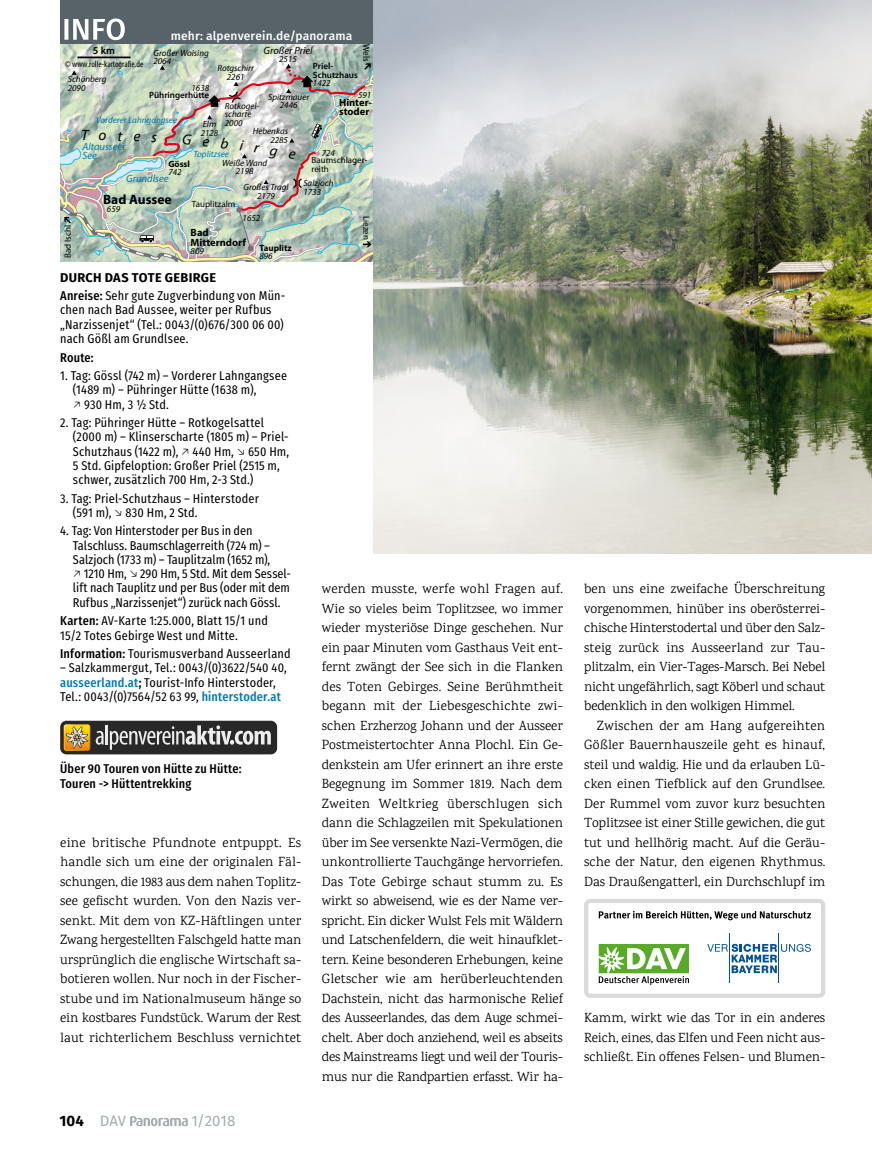
<style>
.page{position:relative;width:872px;height:1149px;background:#fff}
.page>*{position:absolute;margin:0;border:0;box-sizing:border-box;transform-origin:0 0}
.t1{font:700 15px "Fira Sans";color:#000}
.t2{font:15px "Fira Sans";color:#a5acaf}
.t3{font:13.5px/19.5px "Karma";letter-spacing:-.005em;color:#000;text-align:justify}
.t4{font:700 13.5px "Myriad Pro";color:#000}
.t5{font:12.75px/14.2px "Fira Sans Condensed";letter-spacing:.01em;color:#000}
.t6{font:500 12.75px/14.2px "Fira Sans Condensed";letter-spacing:.015em;color:#000}
.t7{font:700 12.75px "Fira Sans";letter-spacing:.025em;color:#000}
.t8{font:500 12px "Fira Sans";letter-spacing:.015em;color:#fff}
.t9{font:700 10.5px/9.8px "Myriad Pro";color:#000}
.t10{font:italic 10.5px/9.8px "Myriad Pro";color:#007bb0}
.t11{font:italic 10.5px "Myriad Pro";color:#000}
.t12{font:600 10.5px "Myriad Pro";color:#000}
.t13{font:italic 9px/8.1px "Myriad Pro";color:#000}
.t14{font:9px/8.2px "Myriad Pro";color:#000}
.t15{font:600 9px/8.2px "Myriad Pro";color:#000}
.t16{font:italic 9px "Myriad Pro";color:#007bb0}
.t17{font:condensed 9px "Myriad Pro";color:#000}
.t18{font:700 9px "Myriad Pro";color:#000}
.s1{font-weight:500}
.s2{font-weight:500;color:#0078b9}
.s3{font-weight:400;color:#a5acaf}
</style>
<div class="page">
<svg style="left:130px;top:1116px;width:58px;height:9px"></svg>
<div style="left:60px;top:0;width:313px;height:44px;background:#576368"></div>
<img style="left:373px;top:0;width:499px;height:554px">
<div style="left:584px;top:898px;width:241px;height:99px;border:4px solid #d9dadb;border-radius:4px"></div>
<svg style="left:599px;top:944px;width:90px;height:40px"></svg>
<svg style="left:599px;top:911px;width:212px;height:9px"></svg>
<hr style="left:729px;top:932px;width:1px;height:50px;background:#00519e">
<hr style="left:778px;top:932px;width:1px;height:50px;background:#00519e">
<svg style="left:707px;top:943px;width:104px;height:29px"></svg>
<div style="left:60px;top:720px;width:217px;height:34px;background:#282829;border-radius:6px"></div>
<svg style="left:96px;top:725px;width:175px;height:24px"></svg>
<svg style="left:64px;top:724px;width:26px;height:26px"></svg>
<svg style="left:60px;top:19px;width:313px;height:242px;background:#b2beb2"></svg>
<p class="t8" style="left:171px;top:26px;width:183px">mehr: alpenverein.de/panorama</p>
<p class="t14" style="left:371px;top:44px;width:19px;rotate:90deg">Wels</p>
<p class="t12" style="left:93px;top:44px;width:24px">5 km</p>
<p class="t11" style="left:263px;top:44px;width:51px">Großer Priel</p>
<p class="t13" style="left:153px;top:48px;width:57px">Großer Woising</p>
<p class="t13" style="left:279px;top:55px;width:19px">2515</p>
<p class="t13" style="left:153px;top:57px;width:19px">2064</p>
<p class="t17" style="left:65px;top:58px;width:80px">© www.rolle-kartografie.de</p>
<p class="t15" style="left:313px;top:62px;width:46px">Priel-<br>Schutzhaus</p>
<p class="t13" style="left:217px;top:64px;width:38px">Rotgschirr</p>
<p class="t13" style="left:227px;top:73px;width:19px">2261</p>
<p class="t13" style="left:68px;top:75px;width:40px">Schönberg</p>
<p class="t13" style="left:313px;top:79px;width:19px">1422</p>
<p class="t13" style="left:68px;top:83px;width:19px">2090</p>
<p class="t13" style="left:191px;top:84px;width:19px">1638</p>
<p class="t13" style="left:358px;top:90px;width:15px">591</p>
<p class="t15" style="left:149px;top:91px;width:62px">Pühringerhütte</p>
<p class="t13" style="left:268px;top:93px;width:43px">Spitzmauer</p>
<p class="t9" style="left:339px;top:97px;width:34px">Hinter&shy;stoder</p>
<p class="t13" style="left:280px;top:101px;width:19px">2446</p>
<p class="t13" style="left:225px;top:102px;width:36px">Rotkogel&shy;scharte<br>2000</p>
<p class="t16" style="left:96px;top:114px;width:83px">Vorderer Lahngangsee</p>
<p class="t13" style="left:203px;top:120px;width:15px">Elm</p>
<p class="t13" style="left:253px;top:127px;width:37px">Hebenkas</p>
<p class="t13" style="left:222px;top:159px;width:47px">Weiße Wand</p>
<p class="t13" style="left:201px;top:128px;width:19px">2128</p>
<p class="t13" style="left:270px;top:135px;width:19px">2285</p>
<p class="t10" style="left:82px;top:141px;width:45px">Altausseer<br>See</p>
<p class="t13" style="left:322px;top:148px;width:15px">724</p>
<p class="t13" style="left:303px;top:178px;width:32px;line-height:8.9px">Salzjoch<br>1733</p>
<p class="t16" style="left:193px;top:149px;width:37px">Toplitzsee</p>
<p class="t14" style="left:311px;top:156px;width:57px">Baumschlager&shy;reith</p>
<p class="t18" style="left:168px;top:158px;width:23px">Gössl</p>
<p class="t13" style="left:236px;top:167px;width:19px">2198</p>
<p class="t13" style="left:168px;top:167px;width:15px">742</p>
<p class="t10" style="left:126px;top:174px;width:44px">Grundlsee</p>
<p class="t13" style="left:243px;top:183px;width:47px">Großes Tragl</p>
<p class="t13" style="left:257px;top:191px;width:19px">2179</p>
<p class="t4" style="left:103px;top:190px;width:70px">Bad Aussee</p>
<p class="t14" style="left:192px;top:199px;width:45px">Tauplitzalm</p>
<p class="t13" style="left:107px;top:205px;width:15px">659</p>
<p class="t13" style="left:243px;top:213px;width:19px">1652</p>
<p class="t14" style="left:64px;top:258px;width:35px;rotate:-90deg">Bad Ischl</p>
<p class="t14" style="left:371px;top:216px;width:26px;rotate:90deg">Liezen</p>
<p class="t9" style="left:191px;top:227px;width:57px">Bad<br>Mitterndorf</p>
<p class="t18" style="left:259px;top:242px;width:34px">Tauplitz</p>
<p class="t13" style="left:191px;top:246px;width:15px">809</p>
<p class="t13" style="left:259px;top:252px;width:15px">896</p>
<p class="t7" style="left:60px;top:266px;width:157px">DURCH DAS TOTE GEBIRGE</p>
<p class="t5" style="left:60px;top:287px;width:227px"><span class="s1">Anreise:</span> Sehr gute Zugverbindung von Mün&shy;chen nach Bad Aussee, weiter per Rufbus „Narzissenjet“ (Tel.: 0043/(0)676/300 06 00) nach Gößl am Grundlsee.</p>
<p class="t6" style="left:60px;top:348px;width:35px">Route:</p>
<p class="t5" style="left:73px;top:367px;width:216px;text-indent:-13px">1. Tag: Gössl (742 m) – Vorderer Lahngangsee (1489 m) – Pühringer Hütte (1638 m),</p>
<p class="t5" style="left:73px;top:395px;width:97px">□ 930 Hm, 3 ½ Std.</p>
<p class="t5" style="left:73px;top:414px;width:218px;text-indent:-13px">2. Tag: Pühringer Hütte – Rotkogelsattel (2000 m) – Klinserscharte (1805 m) – Priel-Schutzhaus (1422 m), □ 440 Hm, 650 Hm, 5 Std. Gipfeloption: Großer Priel (2515 m, schwer, zusätzlich 700 Hm, 2-3 Std.)</p>
<p class="t5" style="left:73px;top:489px;width:187px;text-indent:-13px">3. Tag: Priel-Schutzhaus – Hinterstoder (591 m), 830 Hm, 2 Std.</p>
<p class="t5" style="left:73px;top:522px;width:199px;text-indent:-13px">4. Tag: Von Hinterstoder per Bus in den<br>Talschluss. Baumschlagerreith (724 m) –<br>Salzjoch (1733 m) – Tauplitzalm (1652 m),</p>
<p class="t5" style="left:73px;top:565px;width:220px;text-align:justify">□ 1210 Hm, 290 Hm, 5 Std. Mit dem Sessel&shy;lift nach Tauplitz und per Bus (oder mit dem Rufbus „Narzissenjet“) zurück nach Gössl.</p>
<p class="t5" style="left:60px;top:612px;width:209px"><span class="s1">Karten:</span> AV-Karte 1:25.000, Blatt 15/1 und<br>15/2 Totes Gebirge West und Mitte.</p>
<p class="t5" style="left:60px;top:645px;width:232px"><span class="s1">Information:</span> Tourismusverband Ausseerland</p>
<p class="t5" style="left:60px;top:659px;width:228px">– Salzkammergut, Tel.: 0043/(0)3622/540 40, <span class="s2">ausseerland.at</span><span class="s1">;</span> Tourist-Info Hinterstoder,<br>Tel.: 0043/(0)7564/52 63 99, <span class="s2">hinterstoder.at</span></p>
<p class="t6" style="left:60px;top:760px;width:183px">Über 90 Touren von Hütte zu Hütte:<br>Touren -&gt; Hüttentrekking</p>
<p class="t3" style="left:60px;top:832px;width:243px">eine britische Pfundnote entpuppt. Es handle sich um eine der originalen Fäl&shy;schungen, die 1983 aus dem nahen Toplitz&shy;see gefischt wurden. Von den Nazis ver&shy;senkt. Mit dem von KZ-Häftlingen unter Zwang hergestellten Falschgeld hatte man ursprünglich die englische Wirtschaft sa&shy;botieren wollen. Nur noch in der Fischer&shy;stube und im Nationalmuseum hänge so ein kostbares Fundstück. Warum der Rest laut richterlichem Beschluss vernichtet</p>
<p class="t1" style="left:60px;top:1107px;width:68px">104 <span class="s3">DAV</span></p>
<p class="t2" style="left:191px;top:1109px;width:45px">1/2018</p>
<p class="t3" style="left:322px;top:578px;width:243px">werden musste, werfe wohl Fragen auf.<br>Wie so vieles beim Toplitzsee, wo immer wieder mysteriöse Dinge geschehen. Nur ein paar Minuten vom Gasthaus Veit ent&shy;fernt zwängt der See sich in die Flanken des Toten Gebirges. Seine Berühmtheit begann mit der Liebesgeschichte zwi&shy;schen Erzherzog Johann und der Ausseer Postmeistertochter Anna Plochl. Ein Ge&shy;denkstein am Ufer erinnert an ihre erste Begegnung im Sommer 1819. Nach dem Zweiten Weltkrieg überschlugen sich dann die Schlagzeilen mit Spekulationen über im See versenkte Nazi-Vermögen, die unkontrollierte Tauchgänge hervorriefen.<br>Das Tote Gebirge schaut stumm zu. Es wirkt so abweisend, wie es der Name ver&shy;spricht. Ein dicker Wulst Fels mit Wäldern und Latschenfeldern, die weit hinaufklet&shy;tern. Keine besonderen Erhebungen, keine Gletscher wie am herüberleuchtenden Dachstein, nicht das harmonische Relief des Ausseerlandes, das dem Auge schmei&shy;chelt. Aber doch anziehend, weil es abseits des Mainstreams liegt und weil der Touris&shy;mus nur die Randpartien erfasst. Wir ha-</p>
<p class="t3" style="left:584px;top:578px;width:242px">ben uns eine zweifache Überschreitung vorgenommen, hinüber ins oberösterrei&shy;chische Hinterstodertal und über den Salz&shy;steig zurück ins Ausseerland zur Tau&shy;plitzalm, ein Vier-Tages-Marsch. Bei Nebel nicht ungefährlich, sagt Köberl und schaut bedenklich in den wolkigen Himmel.</p>
<p class="t3" style="left:584px;top:715px;width:243px;text-indent:13px">Zwischen der am Hang aufgereihten Gößler Bauernhauszeile geht es hinauf, steil und waldig. Hie und da erlauben Lü&shy;cken einen Tiefblick auf den Grundlsee.<br>Der Rummel vom zuvor kurz besuchten Toplitzsee ist einer Stille gewichen, die gut tut und hellhörig macht. Auf die Geräu&shy;sche der Natur, den eigenen Rhythmus.<br>Das Draußengatterl, ein Durchschlupf im</p>
<p class="t3" style="left:584px;top:1007px;width:242px">Kamm, wirkt wie das Tor in ein anderes Reich, eines, das Elfen und Feen nicht aus&shy;schließt. Ein offenes Felsen- und Blumen-</p>
</div>
